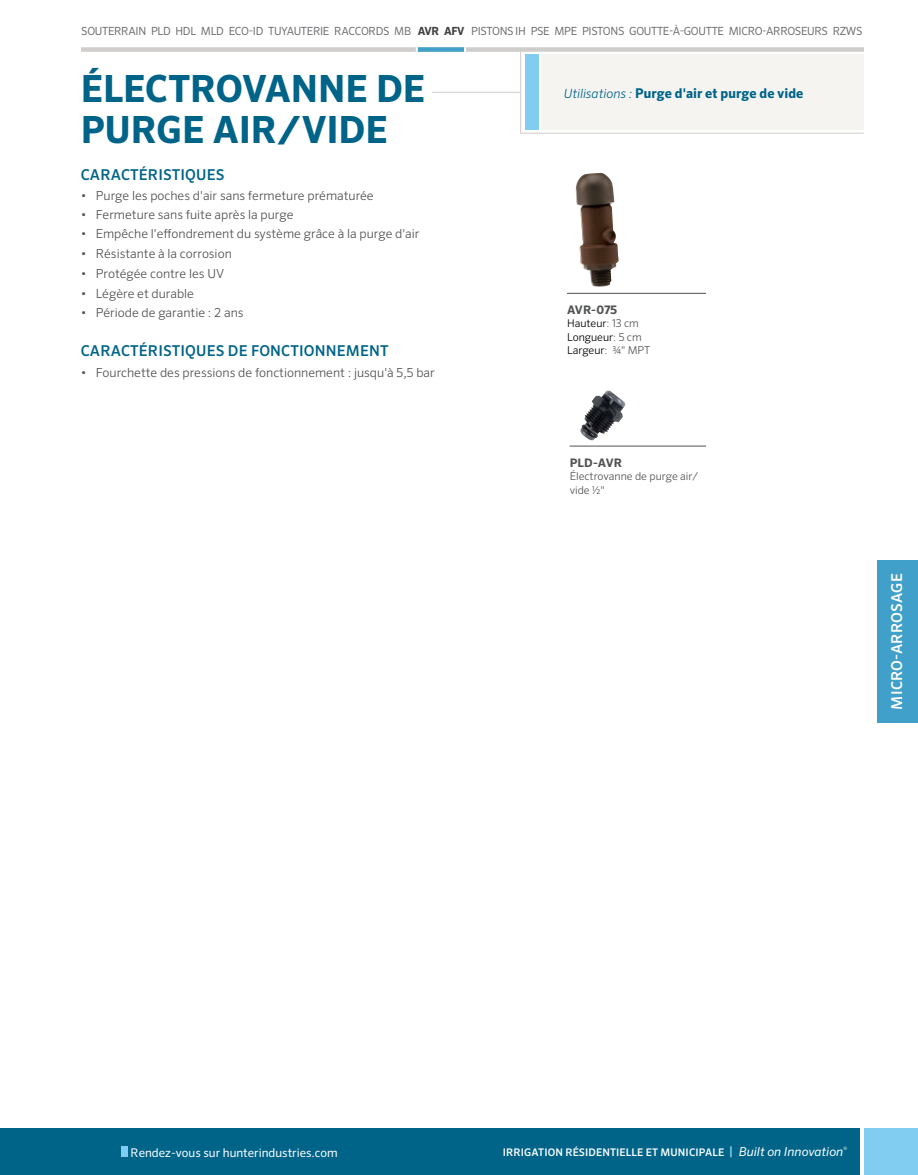
<style>
.page{position:relative;width:918px;height:1175px;background:#fff}
.page>*{position:absolute;margin:0;border:0;box-sizing:border-box;transform-origin:0 0}
.t1{font:700 37.5px/40.5px "Sero Pro";letter-spacing:-.005em;color:#006488}
.t2{font:500 15px "Sero Pro";letter-spacing:.01em;color:#006488}
.t3{font:500 15px "Sero Pro";letter-spacing:.01em;color:#fff}
.t4{font:700 13.5px "Sero Pro";letter-spacing:.005em;color:#006488}
.t5{font:300 12.45px "Sero Pro";color:#515254}
.t6{font:12px "Sero Pro";color:#fff}
.t7{font:700 11.7px "Sero Pro";letter-spacing:.01em;color:#515254}
.t8{font:11.25px "Sero Pro";letter-spacing:-.03em;color:#6d6e71}
.t9{font:300 10.8px/13.5px "Sero Pro";color:#515254}
.t10{font:300 10.8px/13.5px "Sero Pro";color:#000}
.t11{font:300 10.65px "Sero Pro";color:#000}
.t12{font:500 10.5px "Sero Pro";letter-spacing:.01em;color:#fff}
.s1{font-weight:700;color:#414042}
.s2{font-weight:300;font-style:italic;font-size:12.75px}
.s3{font-size:10.8px;color:#515254}
.s4{color:#515254}
.s5{font-size:12px;color:#8bcfee}
.s6{font-weight:400;font-style:italic;font-size:12.3px}
</style>
<div class="page">
<div style="left:0;top:1127px;width:860px;height:47px;background:#006488"></div>
<div style="left:122px;top:1146px;width:6px;height:10px;background:#81cdf2"></div>
<div style="left:878px;top:560px;width:40px;height:162px;background:#41a0c9"></div>
<div style="left:81px;top:47px;width:783px;height:5px;background:#cfcdcb"></div>
<hr style="left:81px;top:92px;width:439px;height:1px;background:#cfcdcb">
<svg style="left:520px;top:51px;width:344px;height:83px"></svg>
<div style="left:525px;top:54px;width:13px;height:76px;background:#81cdf2"></div>
<div style="left:864px;top:1127px;width:54px;height:47px;background:#81cdf2"></div>
<div style="left:418px;top:47px;width:46px;height:5px;background:#41a0c9"></div>
<hr style="left:567px;top:293px;width:139px;height:1px;background:#515254">
<hr style="left:570px;top:446px;width:136px;height:1px;background:#515254">
<img style="left:580px;top:390px;width:45px;height:50px">
<div style="left:81px;top:66px;width:351px;height:77px;background:#fff"></div>
<img style="left:578px;top:173px;width:22px;height:8px">
<p class="t8" style="left:81px;top:24px;width:783px">SOUTERRAIN PLD HDL MLD ECO-ID TUYAUTERIE RACCORDS MB <span class="s1">AVR AFV</span> PISTONS IH PSE MPE PISTONS GOUTTE-À-GOUTTE MICRO-ARROSEURS RZWS</p>
<h1 class="t1" style="left:81px;top:69px;width:346px">ÉLECTROVANNE DE<br>PURGE AIR/VIDE</h1>
<p class="t2" style="left:81px;top:166px;width:145px">CARACTÉRISTIQUES</p>
<p class="t5" style="left:81px;top:188px;width:295px">• Purge les poches d'air sans fermeture prématurée</p>
<p class="t5" style="left:81px;top:207px;width:214px">• Fermeture sans fuite après la purge</p>
<p class="t5" style="left:81px;top:226px;width:340px">• Empêche l'effondrement du système grâce à la purge d'air</p>
<p class="t5" style="left:81px;top:246px;width:153px">• Résistante à la corrosion</p>
<p class="t5" style="left:81px;top:266px;width:145px">• Protégée contre les UV</p>
<p class="t5" style="left:81px;top:286px;width:115px">• Légère et durable</p>
<p class="t5" style="left:81px;top:305px;width:164px">• Période de garantie : 2 ans</p>
<p class="t2" style="left:81px;top:342px;width:309px">CARACTÉRISTIQUES DE FONCTIONNEMENT</p>
<p class="t5" style="left:81px;top:365px;width:356px">• Fourchette des pressions de fonctionnement : jusqu'à 5,5 bar</p>
<p class="t4" style="left:564px;top:85px;width:241px"><span class="s2">Utilisations :</span> Purge d'air et purge de vide</p>
<p class="t7" style="left:567px;top:302px;width:52px">AVR-075</p>
<p class="t11" style="left:567px;top:317px;width:73px">Hauteur<span class="s3">: 13 cm</span></p>
<p class="t10" style="left:567px;top:330px;width:85px">Longueur<span class="s4">: 5 cm<br></span>Largeur<span class="s4">: ¾" MPT</span></p>
<p class="t7" style="left:570px;top:455px;width:54px">PLD-AVR</p>
<p class="t9" style="left:570px;top:469px;width:130px">Électrovanne de purge air/ vide ½"</p>
<p class="t3" style="left:888px;top:709px;width:137px;rotate:-90deg">MICRO-ARROSAGE</p>
<p class="t6" style="left:131px;top:1145px;width:209px">Rendez-vous sur hunterindustries.com</p>
<p class="t12" style="left:503px;top:1146px;width:346px">IRRIGATION RÉSIDENTIELLE ET MUNICIPALE <span class="s5">|</span> <span class="s6">Built on Innovation</span><sup>®</sup></p>
</div>
